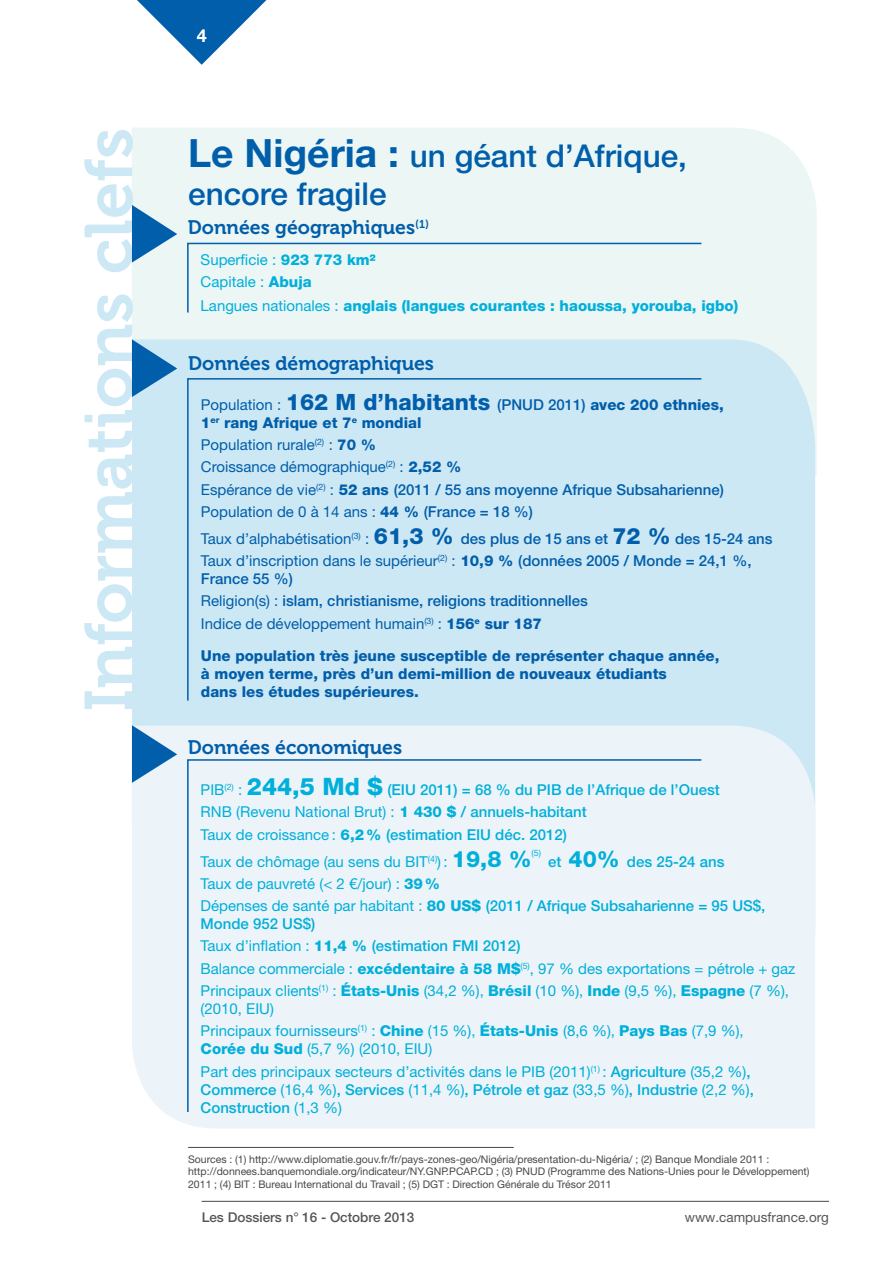
<style>
.page{position:relative;width:893px;height:1263px;background:#fff}
.page>*{position:absolute;margin:0;border:0;box-sizing:border-box;transform-origin:0 0}
.t1{font:67.05px "Museo 700";color:#cde8f5}
.t2{font:500 31.5px/37.8px "Helvetica Neue LT Std";color:#005eaa}
.t3{font:800 22.5px "Helvetica Neue LT Std";color:#005eaa}
.t4{font:19.5px "Museo 700";color:#005eaa}
.t5{font:700 18px "Helvetica Neue LT Std";color:#fff}
.t6{font:15px/22.2px "Helvetica Neue LT Std";color:#00afda}
.t7{font:15px/22.2px "Helvetica Neue LT Std";color:#005eaa}
.t8{font:500 15px/22.2px "Helvetica Neue LT Std";color:#00afda}
.t9{font:800 15px/18px "Helvetica Neue LT Std";color:#005eaa}
.t10{font:500 15px/22.2px "Helvetica Neue LT Std";color:#005eaa}
.t11{font:800 15px "Helvetica Neue LT Std";color:#00afda}
.t12{font:500 13.5px "Helvetica Neue LT Std";color:#565655}
.t13{font:13.5px "Helvetica Neue LT Std";color:#565655}
.t14{font:10.5px/12.6px "Helvetica Neue LT Std";color:#484847}
.t15{font:8.7px "Helvetica Neue LT Std";color:#00afda}
.s1{font-weight:700;font-size:39px}
.s2{font-weight:800}
.s3{font-weight:400}
.s4{font-weight:400;font-size:15px}
.s5{font-weight:500;font-size:15px}
.s6{font-size:15px}
.s7{font-weight:500}
.s8{font-weight:800;font-size:22.5px}
.s9{font-weight:800;font-size:24px}
</style>
<div class="page">
<svg style="left:137px;top:0;width:130px;height:65px"></svg>
<hr style="left:202px;top:1201px;width:627px;height:1px;background:#484847">
<div style="left:132px;top:128px;width:685px;height:348px;background:#ebf6f5"></div>
<hr style="left:188px;top:1147px;width:326px;height:1px;background:#484847">
<div style="left:132px;top:339px;width:683px;height:387px;background:#cde8f5"></div>
<div style="left:186px;top:377px;width:517px;height:325px;background:#cde8f5"></div>
<svg style="left:132px;top:339px;width:45px;height:58px;background:#66a3cf"></svg>
<div style="left:132px;top:726px;width:683px;height:402px;background:#ecf4f9"></div>
<div style="left:186px;top:758px;width:517px;height:355px;background:#ecf4f9"></div>
<svg style="left:132px;top:725px;width:45px;height:58px;background:#75a8d1"></svg>
<div style="left:186px;top:242px;width:517px;height:72px;background:#ebf6f5"></div>
<svg style="left:132px;top:205px;width:45px;height:58px;background:#75aacf"></svg>
<h1 class="t1" style="left:72px;top:711px;width:585px;rotate:-90deg">Informations clefs</h1>
<p class="t5" style="left:197px;top:25px;width:12px">4</p>
<h2 class="t2" style="left:188px;top:137px;width:500px"><span class="s1">Le Nigéria :</span> un géant d’Afrique, encore fragile</h2>
<h3 class="t4" style="left:188px;top:217px;width:243px">Données géographiques<sup>(1)</sup></h3>
<p class="t6" style="left:201px;top:248px;width:176px">Superficie : <span class="s2">923 773 km²<br></span>Capitale : <span class="s2">Abuja</span></p>
<p class="t11" style="left:201px;top:297px;width:539px"><span class="s3">Langues nationales :</span> anglais (langues courantes : haoussa, yorouba, igbo)</p>
<h3 class="t4" style="left:188px;top:352px;width:247px">Données démographiques</h3>
<h3 class="t3" style="left:201px;top:388px;width:524px"><span class="s4">Population :</span> 162 M d’habitants <span class="s5">(PNUD 2011)</span> <span class="s6">avec 200 ethnies,</span></h3>
<p class="t7" style="left:201px;top:411px;width:524px"><span class="s2">1</span><sup>er</sup> <span class="s2">rang Afrique et 7</span><sup>e</sup> <span class="s2">mondial<br></span>Population rurale<sup>(2)</sup> : <span class="s2">70 %<br></span>Croissance démographique<sup>(2)</sup> : <span class="s2">2,52 %<br></span>Espérance de vie<sup>(2)</sup> : <span class="s2">52 ans</span> <span class="s7">(2011 / 55 ans moyenne Afrique Subsaharienne)<br></span>Population de 0 à 14 ans : <span class="s2">44 %</span> <span class="s7">(France = 18 %)</span></p>
<p class="t7" style="left:201px;top:527px;width:573px">Taux d’alphabétisation<sup>(3)</sup> : <span class="s8">61,3 %</span> <span class="s7">des plus de 15 ans et</span> <span class="s8">72 %</span> <span class="s7">des 15-24 ans<br></span>Taux d’inscription dans le supérieur<sup>(2)</sup> : <span class="s2">10,9 %</span> <span class="s7">(données 2005 / Monde = 24,1 %,</span></p>
<p class="t10" style="left:201px;top:567px;width:389px">France 55 %)<br><span class="s3">Religion(s) :</span> islam, christianisme, religions traditionnelles<br><span class="s3">Indice de développement humain</span><sup>(3)</sup> <span class="s3">:</span> <span class="s2">156</span><sup>e</sup> <span class="s2">sur 187</span></p>
<p class="t9" style="left:201px;top:647px;width:520px">Une population très jeune susceptible de représenter chaque année, à moyen terme, près d’un demi-million de nouveaux étudiants<br>dans les études supérieures.</p>
<h3 class="t4" style="left:188px;top:736px;width:216px">Données économiques</h3>
<p class="t8" style="left:201px;top:779px;width:521px"><span class="s3">PIB</span><sup>(2)</sup> <span class="s3">:</span> <span class="s9">244,5 Md $</span> (EIU 2011) = 68 % du PIB de l’Afrique de l’Ouest<br><span class="s3">RNB (Revenu National Brut) :</span> <span class="s2">1 430 $</span> / annuels-habitant<br><span class="s3">Taux de croissance :</span> <span class="s2">6,2%</span> (estimation EIU déc. 2012)</p>
<p class="t6" style="left:201px;top:850px;width:332px">Taux de chômage (au sens du BIT<sup>(4)</sup>) : <span class="s8">19,8 %</span></p>
<p class="t15" style="left:532px;top:847px;width:11px">(5)</p>
<p class="t8" style="left:548px;top:850px;width:178px">et <span class="s8">40%</span> des 25-24 ans</p>
<p class="t6" style="left:201px;top:872px;width:566px">Taux de pauvreté (&lt; 2 €/jour) : <span class="s2">39%<br></span>Dépenses de santé par habitant : <span class="s2">80 US$</span> <span class="s7">(2011 / Afrique Subsaharienne = 95 US$,</span></p>
<p class="t6" style="left:201px;top:912px;width:596px"><span class="s7">Monde 952 US$)<br></span>Taux d’inflation : <span class="s2">11,4 %</span> <span class="s7">(estimation FMI 2012)<br></span>Balance commerciale : <span class="s2">excédentaire à 58 M$</span><sup>(5)</sup>, 97 % des exportations = pétrole + gaz Principaux clients<sup>(1)</sup> : <span class="s2">États-Unis</span> (34,2 %), <span class="s2">Brésil</span> (10 %), <span class="s2">Inde</span> (9,5 %), <span class="s2">Espagne</span> (7 %),</p>
<p class="t6" style="left:201px;top:997px;width:545px">(2010, EIU)<br>Principaux fournisseurs<sup>(1)</sup> : <span class="s2">Chine</span> (15 %), <span class="s2">États-Unis</span> (8,6 %), <span class="s2">Pays Bas</span> (7,9 %),</p>
<p class="t6" style="left:201px;top:1037px;width:552px"><span class="s2">Corée du Sud</span> (5,7 %) (2010, EIU)<br>Part des principaux secteurs d’activités dans le PIB (2011)<sup>(1)</sup> : <span class="s7">Agriculture</span> (35,2 %)<span class="s7">,</span></p>
<p class="t8" style="left:201px;top:1080px;width:555px;line-height:18px">Commerce <span class="s3">(16,4 %)</span>, Services <span class="s3">(11,4 %)</span>, Pétrole et gaz <span class="s3">(33,5 %)</span>, Industrie <span class="s3">(2,2 %)</span>,<br>Construction <span class="s3">(1,3 %)</span></p>
<p class="t14" style="left:188px;top:1152px;width:623px">Sources : (1) http://www.diplomatie.gouv.fr/fr/pays-zones-geo/Nigéria/presentation-du-Nigéria/ ; (2) Banque Mondiale 2011 : http://donnees.banquemondiale.org/indicateur/NY.GNP.PCAP.CD ; (3) PNUD (Programme des Nations-Unies pour le Développement)<br>2011 ; (4) BIT : Bureau International du Travail ; (5) DGT : Direction Générale du Trésor 2011</p>
<p class="t12" style="left:202px;top:1209px;width:214px">Les Dossiers n° 16 - Octobre 2013</p>
<p class="t13" style="left:685px;top:1209px;width:146px">www.campusfrance.org</p>
</div>
